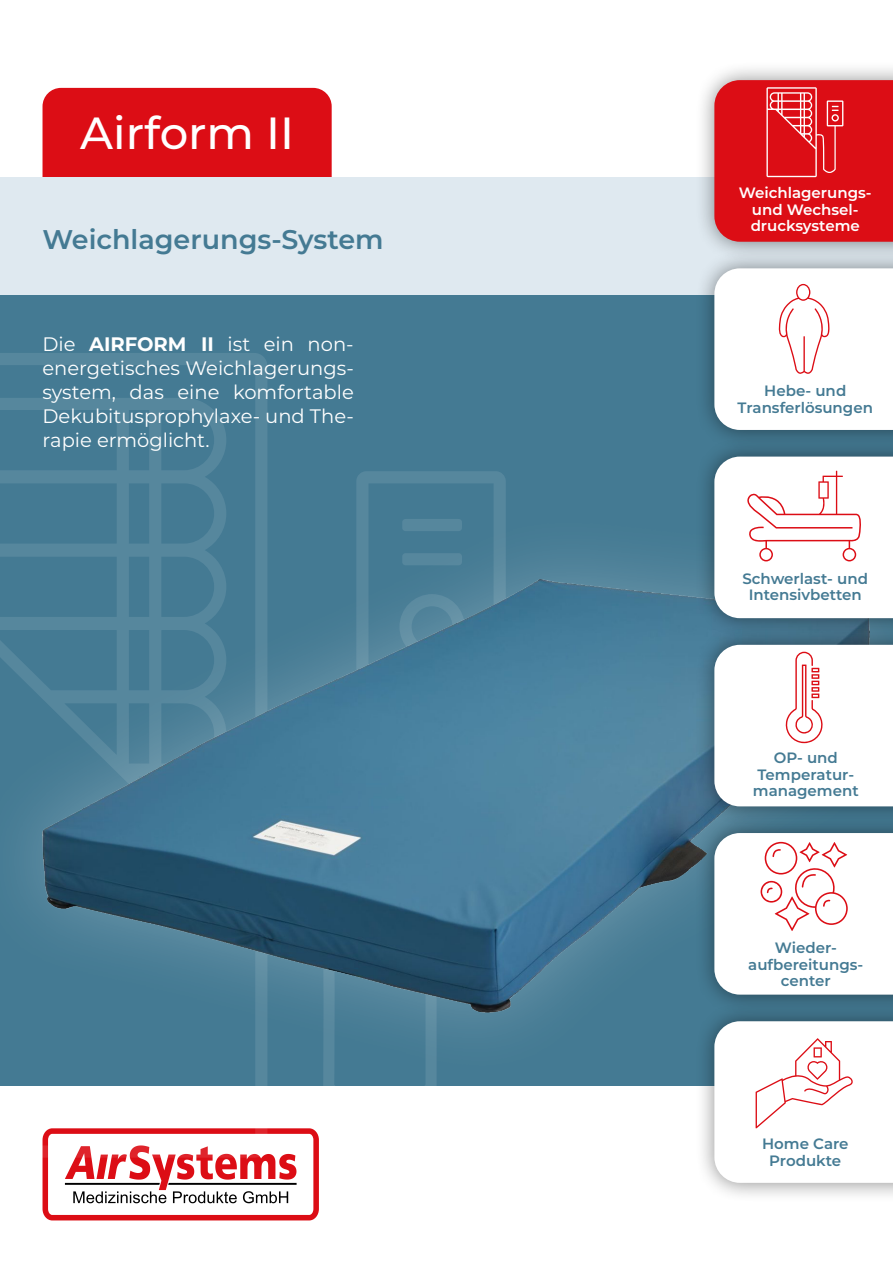
<style>
.page{position:relative;width:893px;height:1263px;background:#fff}
.page>*{position:absolute;margin:0;border:0;box-sizing:border-box;transform-origin:0 0}
.t1{font:500 45px "Montserrat";color:#fff}
.t2{font:600 27px "Montserrat";color:#447a93}
.t3{font:19.5px/24px "Montserrat";color:#fff;text-align:justify}
.t4{font:600 15px/16.5px "Montserrat";color:#447a93;text-align:center}
.t5{font:600 15px/16.5px "Montserrat";color:#fff;text-align:center}
.s1{font-weight:700}
</style>
<div class="page">
<div style="left:43px;top:88px;width:289px;height:118px;background:#dc0d15;border-radius:18px"></div>
<div style="left:0;top:177px;width:893px;height:118px;background:#dfe9f0"></div>
<div style="left:0;top:295px;width:893px;height:791px;background:#447a93"></div>
<svg style="left:43px;top:1158px;width:276px;height:62px"></svg>
<div style="left:695px;top:1001px;width:198px;height:202px;background:#000;opacity:.45"></div>
<div style="left:695px;top:60px;width:198px;height:202px;background:#000;opacity:.45"></div>
<div style="left:695px;top:248px;width:198px;height:202px;background:#000;opacity:.45"></div>
<svg style="left:0;top:353px;width:506px;height:805px"></svg>
<div style="left:0;top:504px;width:893px;height:583px;background:#fff;opacity:.25"></div>
<img style="left:43px;top:580px;width:652px;height:432px">
<div style="left:695px;top:437px;width:198px;height:201px;background:#000;opacity:.45"></div>
<div style="left:695px;top:813px;width:198px;height:201px;background:#000;opacity:.45"></div>
<div style="left:695px;top:625px;width:198px;height:201px;background:#000;opacity:.45"></div>
<svg style="left:714px;top:1021px;width:179px;height:162px"></svg>
<svg style="left:714px;top:833px;width:179px;height:162px;background:#fbf5f5"></svg>
<div style="left:714px;top:645px;width:179px;height:161px;background:#fff"></div>
<svg style="left:714px;top:457px;width:179px;height:161px;background:#fbf5f5"></svg>
<div style="left:714px;top:268px;width:179px;height:162px;background:#fff"></div>
<svg style="left:714px;top:80px;width:179px;height:162px;background:#dd1921"></svg>
<h1 class="t1" style="left:80px;top:101px;width:215px">Airform II</h1>
<h2 class="t2" style="left:43px;top:220px;width:343px">Weichlagerungs-System</h2>
<h3 class="t3" style="left:43px;top:331px;width:313px">Die <span class="s1">AIRFORM II</span> ist ein non&shy;energetisches Weichlagerungs&shy;system, das eine komfortable Dekubitusprophylaxe- und The&shy;rapie ermöglicht.</h3>
<p class="t5" style="left:739px;top:184px;width:134px">Weichlagerungs&shy;und Wechsel&shy;drucksysteme</p>
<p class="t4" style="left:738px;top:382px;width:137px">Hebe- und<br>Transferlösungen</p>
<p class="t4" style="left:742px;top:569px;width:127px">Schwerlast- und<br>Intensivbetten</p>
<p class="t4" style="left:753px;top:749px;width:107px">OP- und<br>Temperatur&shy;management</p>
<p class="t4" style="left:748px;top:939px;width:117px">Wieder&shy;aufbereitungs&shy;center</p>
<p class="t4" style="left:762px;top:1135px;width:88px">Home Care<br>Produkte</p>
</div>
